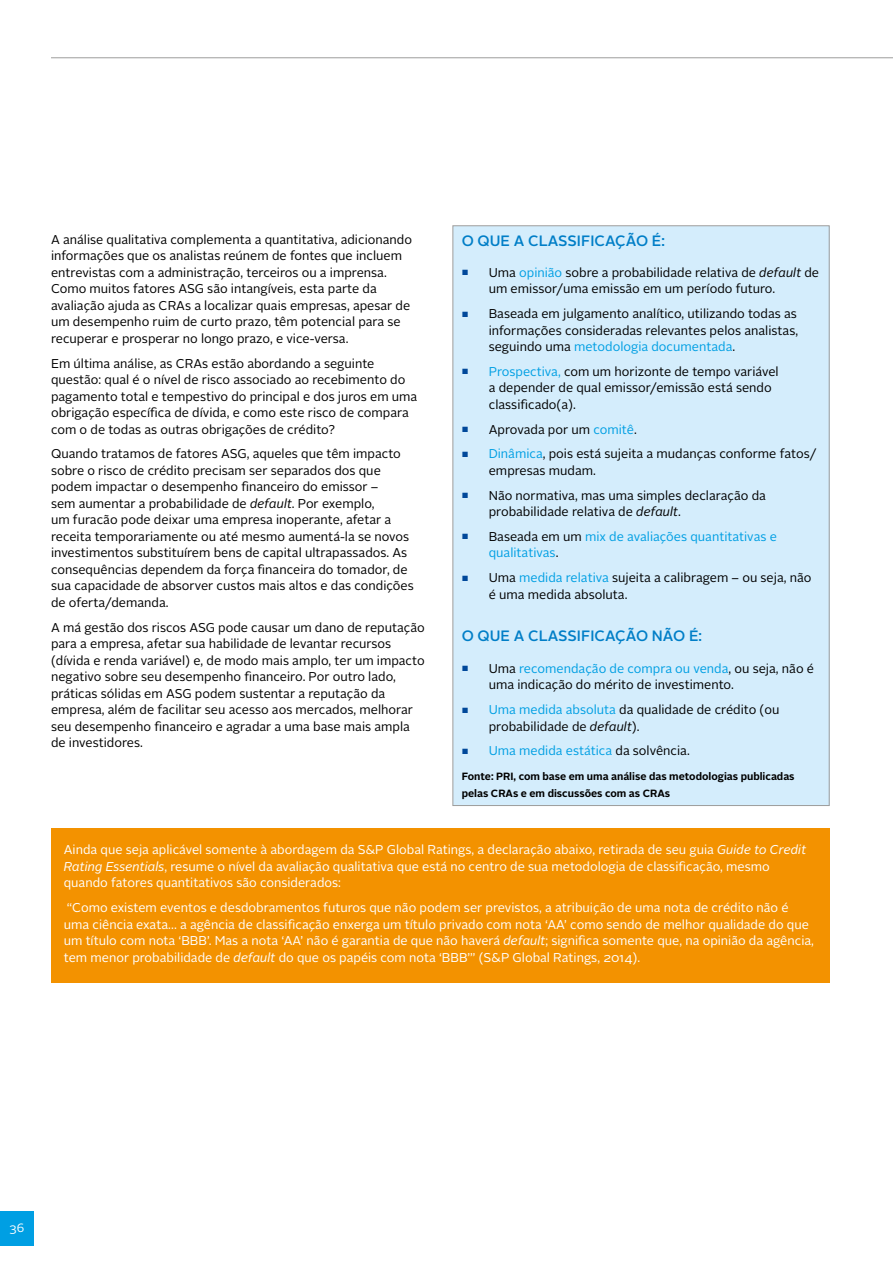
<style>
.page{position:relative;width:893px;height:1263px;background:#fff}
.page>*{position:absolute;margin:0;border:0;box-sizing:border-box;transform-origin:0 0}
.t1{font:500 15px "Alright Sans";color:#007ec7}
.t2{font:12.75px/16.5px "Alright Sans";color:#000}
.t3{font:12.75px/16.5px "Alright Sans";color:#fff}
.t4{font:12.75px/16.5px "Alright Sans";color:#009fe3}
.t5{font:12px "Alright Sans";color:#fff}
.t6{font:700 10.5px/16.5px "Alright Sans";color:#000}
.s1{font-style:italic}
.s2{font-size:7.5px;color:#00489a}
.s3{color:#009fe3}
.s4{color:#000}
</style>
<div class="page">
<hr style="left:51px;top:57px;width:842px;height:1px;background:#9d9d9c">
<div style="left:0;top:1212px;width:34px;height:34px;background:#009fe3"></div>
<div style="left:453px;top:226px;width:376px;height:579px;background:#d4edfc"></div>
<div style="left:51px;top:828px;width:778px;height:155px;background:#f39200"></div>
<p class="t2" style="left:51px;top:231px;width:362px">A análise qualitativa complementa a quantitativa, adicionando informações que os analistas reúnem de fontes que incluem entrevistas com a administração, terceiros ou a imprensa.<br>Como muitos fatores ASG são intangíveis, esta parte da avaliação ajuda as CRAs a localizar quais empresas, apesar de um desempenho ruim de curto prazo, têm potencial para se recuperar e prosperar no longo prazo, e vice-versa.</p>
<p class="t2" style="left:51px;top:355px;width:368px">Em última análise, as CRAs estão abordando a seguinte questão: qual é o nível de risco associado ao recebimento do pagamento total e tempestivo do principal e dos juros em uma obrigação específica de dívida, e como este risco de compara com o de todas as outras obrigações de crédito?</p>
<p class="t2" style="left:51px;top:446px;width:364px">Quando tratamos de fatores ASG, aqueles que têm impacto sobre o risco de crédito precisam ser separados dos que podem impactar o desempenho financeiro do emissor –<br>sem aumentar a probabilidade de <span class="s1">default</span>. Por exemplo,<br>um furacão pode deixar uma empresa inoperante, afetar a receita temporariamente ou até mesmo aumentá-la se novos investimentos substituírem bens de capital ultrapassados. As consequências dependem da força financeira do tomador, de sua capacidade de absorver custos mais altos e das condições de oferta/demanda.</p>
<p class="t2" style="left:51px;top:619px;width:375px">A má gestão dos riscos ASG pode causar um dano de reputação para a empresa, afetar sua habilidade de levantar recursos (dívida e renda variável) e, de modo mais amplo, ter um impacto negativo sobre seu desempenho financeiro. Por outro lado, práticas sólidas em ASG podem sustentar a reputação da empresa, além de facilitar seu acesso aos mercados, melhorar seu desempenho financeiro e agradar a uma base mais ampla de investidores.</p>
<p class="t1" style="left:462px;top:230px;width:205px">O QUE A CLASSIFICAÇÃO É:</p>
<p class="t2" style="left:489px;top:264px;width:332px;text-indent:-27px"><span class="s2">■</span> Uma <span class="s3">opinião</span> sobre a probabilidade relativa de <span class="s1">default</span> de um emissor/uma emissão em um período futuro.</p>
<p class="t2" style="left:489px;top:306px;width:311px;text-align:justify;text-indent:-27px"><span class="s2">■</span> Baseada em julgamento analítico, utilizando todas as informações consideradas relevantes pelos analistas, seguindo uma <span class="s3">metodologia documentada</span>.</p>
<p class="t2" style="left:489px;top:363px;width:291px;text-indent:-27px"><span class="s2">■</span> <span class="s3">Prospectiva,</span> com um horizonte de tempo variável a depender de qual emissor/emissão está sendo classificado(a).</p>
<p class="t2" style="left:462px;top:421px;width:177px"><span class="s2">■</span> Aprovada por um <span class="s3">comitê</span>.</p>
<p class="t2" style="left:489px;top:446px;width:329px;text-indent:-27px"><span class="s2">■</span> <span class="s3">Dinâmica</span>, pois está sujeita a mudanças conforme fatos/ empresas mudam.</p>
<p class="t2" style="left:489px;top:487px;width:279px;text-indent:-27px"><span class="s2">■</span> Não normativa, mas uma simples declaração da probabilidade relativa de <span class="s1">default</span>.</p>
<p class="t4" style="left:489px;top:528px;width:290px;text-indent:-27px"><span class="s2">■</span> <span class="s4">Baseada em um</span> mix de avaliações quantitativas e qualitativas<span class="s4">.</span></p>
<p class="t2" style="left:489px;top:570px;width:324px;text-indent:-27px"><span class="s2">■</span> Uma <span class="s3">medida relativa</span> sujeita a calibragem – ou seja, não é uma medida absoluta.</p>
<p class="t1" style="left:462px;top:626px;width:242px">O QUE A CLASSIFICAÇÃO NÃO É:</p>
<p class="t2" style="left:489px;top:660px;width:327px;text-indent:-27px"><span class="s2">■</span> Uma <span class="s3">recomendação de compra ou venda</span>, ou seja, não é uma indicação do mérito de investimento.</p>
<p class="t2" style="left:489px;top:702px;width:292px;text-indent:-27px"><span class="s2">■</span> <span class="s3">Uma medida absoluta</span> da qualidade de crédito (ou probabilidade de <span class="s1">default</span>).</p>
<p class="t4" style="left:462px;top:743px;width:230px"><span class="s2">■</span> Uma medida estática <span class="s4">da solvência.</span></p>
<p class="t6" style="left:462px;top:768px;width:334px">Fonte: PRI, com base em uma análise das metodologias publicadas pelas CRAs e em discussões com as CRAs</p>
<p class="t3" style="left:64px;top:842px;width:744px">Ainda que seja aplicável somente à abordagem da S&amp;P Global Ratings, a declaração abaixo, retirada de seu guia <span class="s1">Guide to Credit<br>Rating Essentials</span>, resume o nível da avaliação qualitativa que está no centro de sua metodologia de classificação, mesmo quando fatores quantitativos são considerados:</p>
<p class="t3" style="left:64px;top:900px;width:752px">“Como existem eventos e desdobramentos futuros que não podem ser previstos, a atribuição de uma nota de crédito não é uma ciência exata… a agência de classificação enxerga um título privado com nota ‘AA’ como sendo de melhor qualidade do que um título com nota ‘BBB’. Mas a nota ‘AA’ não é garantia de que não haverá <span class="s1">default</span>; significa somente que, na opinião da agência, tem menor probabilidade de <span class="s1">default</span> do que os papéis com nota ‘BBB’” (S&amp;P Global Ratings, 2014).</p>
<p class="t5" style="left:10px;top:1220px;width:16px">36</p>
</div>
